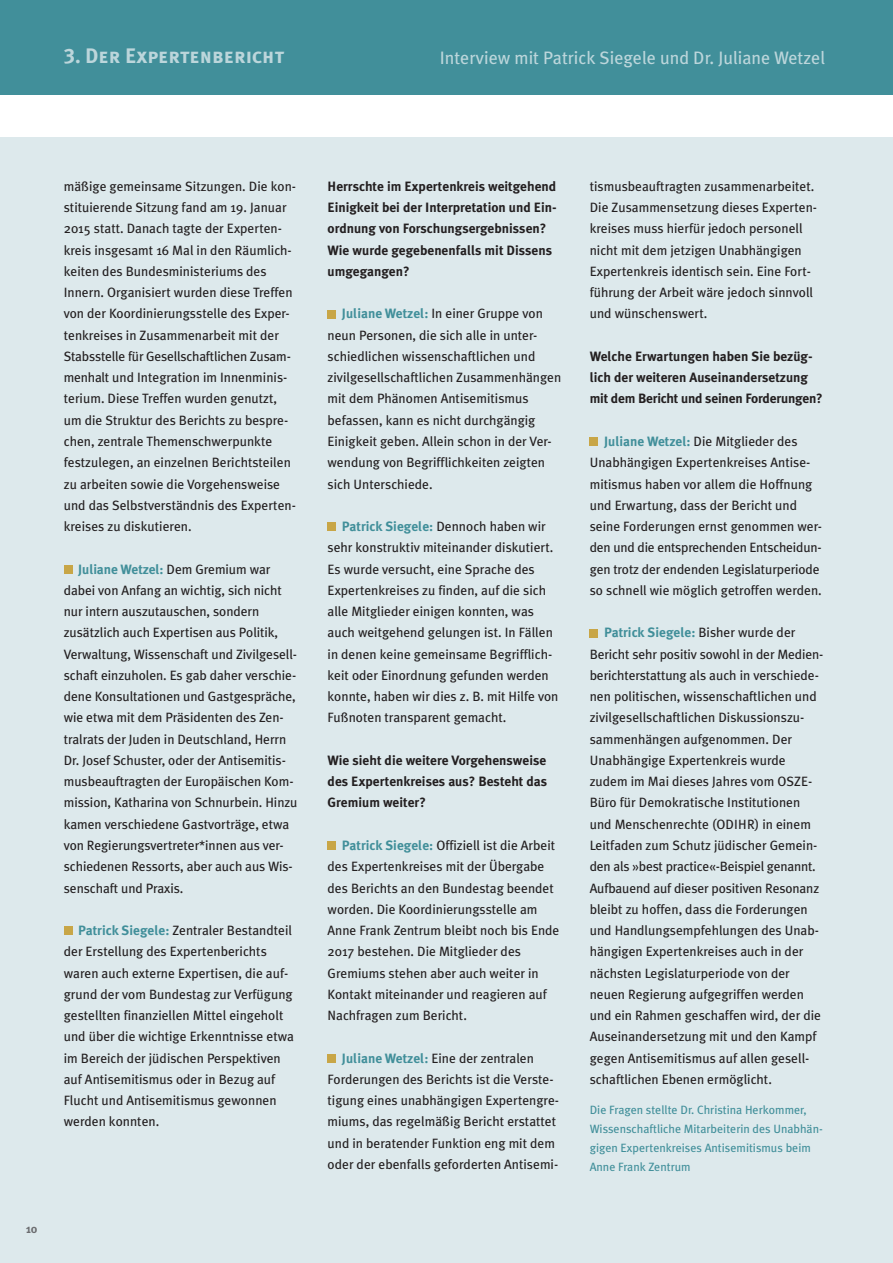
<style>
.page{position:relative;width:893px;height:1263px;background:#fff}
.page>*{position:absolute;margin:0;border:0;box-sizing:border-box;transform-origin:0 0}
.t1{font:21px "Meta Plus Bold Caps";color:#bcd6db}
.t2{font:18px "Meta Plus";color:#bcd6db}
.t3{font:13.5px/21.3px "Meta Plus";color:#231f20}
.t4{font:700 13.5px/21.3px "Meta Plus";color:#231f20}
.t5{font:12px/19.2px "Meta Plus";color:#418f9a}
.t6{font:700 12px "Meta Plus";color:#6c6d70}
.s1{font-weight:700;color:#418f9a}
</style>
<div class="page">
<div style="left:0;top:138px;width:893px;height:1125px;background:#dde9ec"></div>
<div style="left:0;top:0;width:893px;height:95px;background:#418f9a"></div>
<div style="left:64px;top:565px;width:8px;height:9px;background:#c8a647"></div>
<div style="left:64px;top:926px;width:8px;height:9px;background:#c8a647"></div>
<div style="left:328px;top:310px;width:8px;height:8px;background:#c8a647"></div>
<div style="left:328px;top:522px;width:8px;height:9px;background:#c8a647"></div>
<div style="left:328px;top:841px;width:8px;height:9px;background:#c8a647"></div>
<div style="left:328px;top:1054px;width:8px;height:8px;background:#c8a647"></div>
<div style="left:590px;top:629px;width:8px;height:8px;background:#c8a647"></div>
<div style="left:590px;top:437px;width:8px;height:9px;background:#c8a647"></div>
<h1 class="t1" style="left:64px;top:44px;width:222px">3. Der Expertenbericht</h1>
<h2 class="t2" style="left:440px;top:47px;width:387px">Interview mit Patrick Siegele und Dr. Juliane Wetzel</h2>
<p class="t3" style="left:64px;top:176px;width:234px">mäßige gemeinsame Sitzungen. Die kon&shy;stituierende Sitzung fand am 19. Januar 2015 statt. Danach tagte der Experten&shy;kreis insgesamt 16 Mal in den Räumlich&shy;keiten des Bundesministeriums des Innern. Organisiert wurden diese Treffen von der Koordinierungsstelle des Exper&shy;tenkreises in Zusammenarbeit mit der Stabsstelle für Gesellschaftlichen Zusam&shy;menhalt und Integration im Innenminis&shy;terium. Diese Treffen wurden genutzt, um die Struktur des Berichts zu bespre&shy;chen, zentrale Themenschwerpunkte festzulegen, an einzelnen Berichtsteilen zu arbeiten sowie die Vorgehensweise und das Selbstverständnis des Experten&shy;kreises zu diskutieren.</p>
<p class="t3" style="left:64px;top:558px;width:235px;text-indent:14px"><span class="s1">Juliane Wetzel:</span> Dem Gremium war dabei von Anfang an wichtig, sich nicht nur intern auszutauschen, sondern zusätzlich auch Expertisen aus Politik, Verwaltung, Wissenschaft und Zivilgesell&shy;schaft einzuholen. Es gab daher verschie&shy;dene Konsultationen und Gastgespräche, wie etwa mit dem Präsidenten des Zen&shy;tralrats der Juden in Deutschland, Herrn Dr. Josef Schuster, oder der Antisemitis&shy;musbeauftragten der Europäischen Kom&shy;mission, Katharina von Schnurbein. Hinzu kamen verschiedene Gastvorträge, etwa von Regierungsvertreter*innen aus ver&shy;schiedenen Ressorts, aber auch aus Wis&shy;senschaft und Praxis.</p>
<p class="t3" style="left:64px;top:920px;width:232px;text-indent:14px"><span class="s1">Patrick Siegele:</span> Zentraler Bestandteil der Erstellung des Expertenberichts waren auch externe Expertisen, die auf&shy;grund der vom Bundestag zur Verfügung gestellten finanziellen Mittel eingeholt und über die wichtige Erkenntnisse etwa im Bereich der jüdischen Perspektiven auf Antisemitismus oder in Bezug auf Flucht und Antisemitismus gewonnen werden konnten.</p>
<p class="t6" style="left:26px;top:1222px;width:13px">10</p>
<p class="t4" style="left:328px;top:176px;width:231px">Herrschte im Expertenkreis weitgehend Einigkeit bei der Interpretation und Ein&shy;ordnung von Forschungsergebnissen?<br>Wie wurde gegebenenfalls mit Dissens umgegangen?</p>
<p class="t3" style="left:328px;top:303px;width:235px;text-indent:14px"><span class="s1">Juliane Wetzel:</span> In einer Gruppe von neun Personen, die sich alle in unter&shy;schiedlichen wissenschaftlichen und zivilgesellschaftlichen Zusammenhängen mit dem Phänomen Antisemitismus befassen, kann es nicht durchgängig Einigkeit geben. Allein schon in der Ver&shy;wendung von Begrifflichkeiten zeigten sich Unterschiede.</p>
<p class="t3" style="left:328px;top:516px;width:232px;text-indent:14px"><span class="s1">Patrick Siegele:</span> Dennoch haben wir sehr konstruktiv miteinander diskutiert.<br>Es wurde versucht, eine Sprache des Expertenkreises zu finden, auf die sich alle Mitglieder einigen konnten, was auch weitgehend gelungen ist. In Fällen in denen keine gemeinsame Begrifflich&shy;keit oder Einordnung gefunden werden konnte, haben wir dies z. B. mit Hilfe von Fußnoten transparent gemacht.</p>
<p class="t4" style="left:328px;top:750px;width:221px;text-align:justify">Wie sieht die weitere Vorgehensweise des Expertenkreises aus? Besteht das Gremium weiter?</p>
<p class="t3" style="left:328px;top:835px;width:233px;text-indent:14px"><span class="s1">Patrick Siegele:</span> Offiziell ist die Arbeit des Expertenkreises mit der Übergabe des Berichts an den Bundestag beendet worden. Die Koordinierungsstelle am Anne Frank Zentrum bleibt noch bis Ende 2017 bestehen. Die Mitglieder des Gremiums stehen aber auch weiter in Kontakt miteinander und reagieren auf Nachfragen zum Bericht.</p>
<p class="t3" style="left:328px;top:1047px;width:233px;text-indent:14px"><span class="s1">Juliane Wetzel:</span> Eine der zentralen Forderungen des Berichts ist die Verste&shy;tigung eines unabhängigen Expertengre&shy;miums, das regelmäßig Bericht erstattet und in beratender Funktion eng mit dem oder der ebenfalls geforderten Antisemi-</p>
<p class="t3" style="left:590px;top:176px;width:229px">tismusbeauftragten zusammenarbeitet.<br>Die Zusammensetzung dieses Experten&shy;kreises muss hierfür jedoch personell nicht mit dem jetzigen Unabhängigen Expertenkreis identisch sein. Eine Fort&shy;führung der Arbeit wäre jedoch sinnvoll und wünschenswert.</p>
<p class="t4" style="left:590px;top:346px;width:234px">Welche Erwartungen haben Sie bezüg&shy;lich der weiteren Auseinandersetzung mit dem Bericht und seinen Forderungen?</p>
<p class="t3" style="left:590px;top:431px;width:234px;text-indent:14px"><span class="s1">Juliane Wetzel:</span> Die Mitglieder des Unabhängigen Expertenkreises Antise&shy;mitismus haben vor allem die Hoffnung und Erwartung, dass der Bericht und seine Forderungen ernst genommen wer&shy;den und die entsprechenden Entscheidun&shy;gen trotz der endenden Legislaturperiode so schnell wie möglich getroffen werden.</p>
<p class="t3" style="left:590px;top:622px;width:235px;text-indent:14px"><span class="s1">Patrick Siegele:</span> Bisher wurde der Bericht sehr positiv sowohl in der Medien&shy;berichterstattung als auch in verschiede&shy;nen politischen, wissenschaftlichen und zivilgesellschaftlichen Diskussionszu&shy;sammenhängen aufgenommen. Der Unabhängige Expertenkreis wurde zudem im Mai dieses Jahres vom OSZE-Büro für Demokratische Institutionen und Menschenrechte (ODIHR) in einem Leitfaden zum Schutz jüdischer Gemein&shy;den als »best practice«-Beispiel genannt.<br>Aufbauend auf dieser positiven Resonanz bleibt zu hoffen, dass die Forderungen und Handlungsempfehlungen des Unab&shy;hängigen Expertenkreises auch in der nächsten Legislaturperiode von der neuen Regierung aufgegriffen werden und ein Rahmen geschaffen wird, der die Auseinandersetzung mit und den Kampf gegen Antisemitismus auf allen gesell&shy;schaftlichen Ebenen ermöglicht.</p>
<p class="t5" style="left:590px;top:1100px;width:235px">Die Fragen stellte Dr. Christina Herkommer, Wissenschaftliche Mitarbeiterin des Unabhän&shy;gigen Expertenkreises Antisemitismus beim Anne Frank Zentrum</p>
</div>
